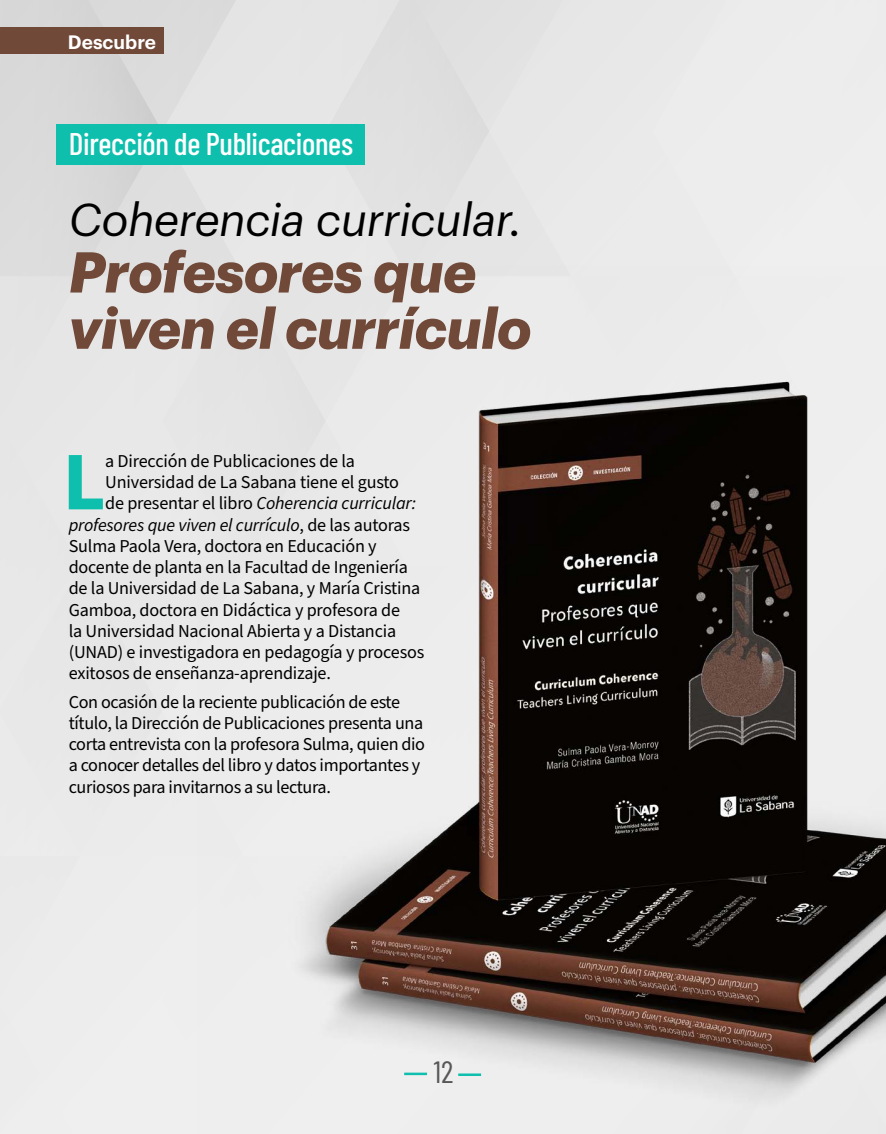
<style>
.page{position:relative;width:886px;height:1134px;background:#fff}
.page>*{position:absolute;margin:0;border:0;box-sizing:border-box;transform-origin:0 0}
.t1{font:700 83.38px "Source Sans Pro";color:#0fbfae}
.t2{font:italic 700 56.25px/56.2px "Graphik";letter-spacing:-.01em;color:#704938}
.t3{font:italic 45px "Graphik";letter-spacing:-.01em;color:#000}
.t4{font:500 31.25px "Barlow Condensed";letter-spacing:-.01em;color:#fff}
.t5{font:30.75px "Barlow Condensed";color:#575756}
.t6{font:600 19px "Graphik";color:#fff}
.t7{font:18.12px/21.2px "Source Sans Pro";letter-spacing:-.015em;color:#000}
.t8{font:italic 18.12px "Source Sans Pro";letter-spacing:-.01em;color:#000}
.s1{font-style:normal}
</style>
<div class="page">
<div style="left:0;top:0;width:886px;height:1134px;background:linear-gradient(to right,#e2e3e3,#ececec)"></div>
<img style="left:198px;top:266px;width:688px;height:868px">
<div style="left:56px;top:124px;width:309px;height:40px;background:#0fbfae"></div>
<hr style="left:404px;top:1073px;width:23px;height:2px;background:#0fbfae">
<hr style="left:458px;top:1073px;width:23px;height:3px;background:#0fbfae">
<div style="left:0;top:27px;width:163px;height:26px;background:#704938"></div>
<p class="t6" style="left:68px;top:28px;width:90px">Descubre</p>
<h3 class="t4" style="left:69px;top:124px;width:286px">Dirección de Publicaciones</h3>
<h3 class="t3" style="left:69px;top:186px;width:455px">Coherencia curricular.</h3>
<h2 class="t2" style="left:69px;top:239px;width:464px">Profesores que viven el currículo</h2>
<h1 class="t1" style="left:62px;top:425px;width:45px">L</h1>
<p class="t7" style="left:105px;top:451px;width:251px">a Dirección de Publicaciones de la</p>
<p class="t7" style="left:105px;top:472px;width:295px">Universidad de La Sabana tiene el gusto</p>
<p class="t8" style="left:105px;top:491px;width:312px"><span class="s1">de presentar el libro</span> Coherencia curricular:</p>
<p class="t8" style="left:69px;top:512px;width:343px">profesores que viven el currículo<span class="s1">, de las autoras</span></p>
<p class="t7" style="left:69px;top:536px;width:309px">Sulma Paola Vera, doctora en Educación y</p>
<p class="t7" style="left:69px;top:557px;width:341px">docente de planta en la Facultad de Ingeniería</p>
<p class="t7" style="left:69px;top:578px;width:353px">de la Universidad de La Sabana, y María Cristina</p>
<p class="t7" style="left:69px;top:599px;width:333px">Gamboa, doctora en Didáctica y profesora de</p>
<p class="t7" style="left:69px;top:621px;width:329px">la Universidad Nacional Abierta y a Distancia</p>
<p class="t7" style="left:69px;top:642px;width:357px">(UNAD) e investigadora en pedagogía y procesos</p>
<p class="t7" style="left:69px;top:663px;width:264px">exitosos de enseñanza-aprendizaje.</p>
<p class="t7" style="left:69px;top:691px;width:358px">Con ocasión de la reciente publicación de este título, la Dirección de Publicaciones presenta una corta entrevista con la profesora Sulma, quien dio a conocer detalles del libro y datos importantes y curiosos para invitarnos a su lectura.</p>
<h3 class="t5" style="left:433px;top:1053px;width:21px">12</h3>
</div>
